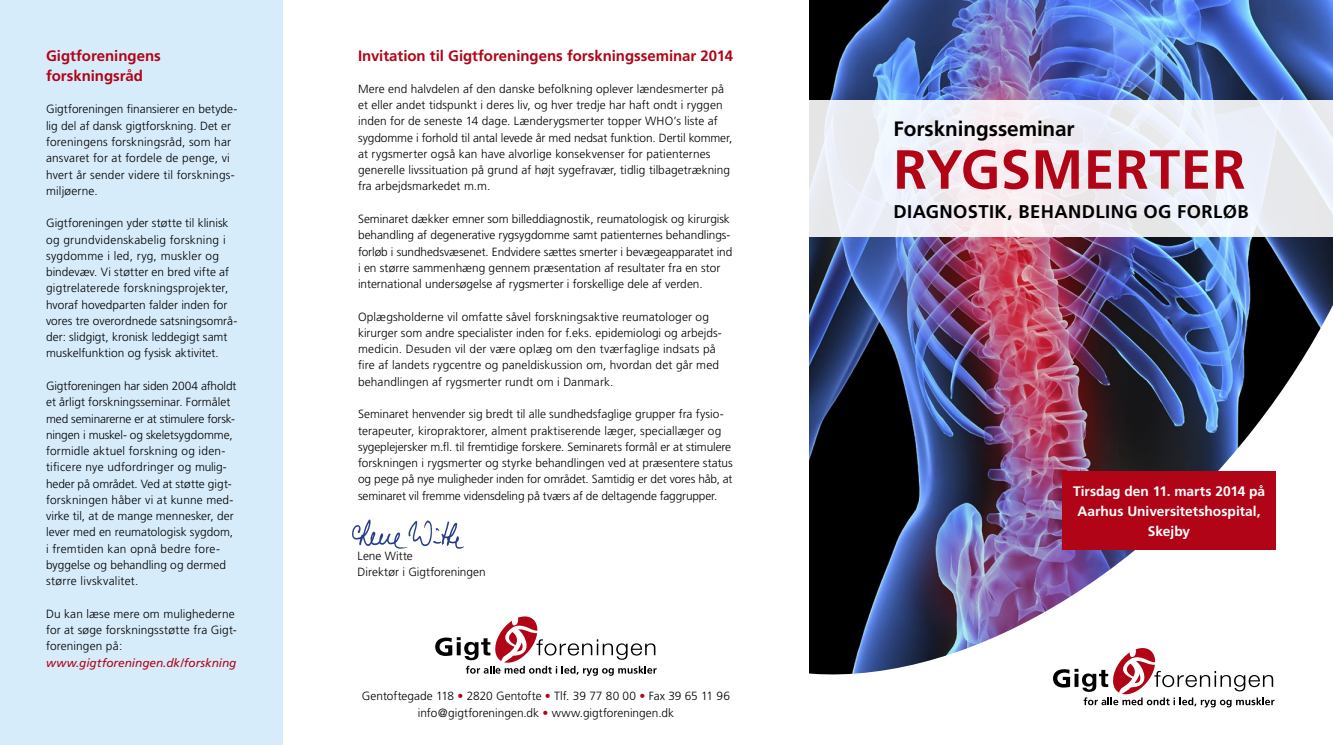
<style>
.page{position:relative;width:1333px;height:745px;background:#fff}
.page>*{position:absolute;margin:0;border:0;box-sizing:border-box;transform-origin:0 0}
.t1{font:700 55px "Frutiger";letter-spacing:.01em;color:#b10417}
.t2{font:700 20.75px "Frutiger";color:#000}
.t3{font:700 18.38px "Frutiger";letter-spacing:.025em;color:#000}
.t4{font:700 15px/20px "Frutiger";color:#b10417}
.t5{font:700 13.75px/20px "Frutiger";color:#fff;text-align:center}
.t6{font:300 11.88px/16.2px "Frutiger";letter-spacing:.005em;color:#000}
.t7{font:italic 11.88px "Frutiger";letter-spacing:-.005em;color:#b10417}
.s1{color:#b10417}
</style>
<div class="page">
<div style="left:0;top:0;width:283px;height:744px;background:#d7ecfa"></div>
<img style="left:809px;top:0;width:523px;height:702px">
<svg style="left:1052px;top:647px;width:222px;height:60px"></svg>
<img style="left:352px;top:519px;width:112px;height:30px">
<svg style="left:435px;top:616px;width:221px;height:59px"></svg>
<div style="left:808px;top:100px;width:524px;height:136px;background:linear-gradient(to right,#f0eef3,#eceef5)"></div>
<div style="left:1062px;top:471px;width:213px;height:79px;background:#b10417"></div>
<p class="t4" style="left:46px;top:46px;width:116px">Gigtforeningens forskningsråd</p>
<p class="t6" style="left:46px;top:101px;width:193px">Gigtforeningen finansierer en betyde&shy;lig del af dansk gigtforskning. Det er foreningens forskningsråd, som har ansvaret for at fordele de penge, vi hvert år sender videre til forsknings&shy;miljøerne.</p>
<p class="t6" style="left:46px;top:215px;width:193px">Gigtforeningen yder støtte til klinisk og grundvidenskabelig forskning i sygdomme i led, ryg, muskler og bindevæv. Vi støtter en bred vifte af gigtrelaterede forskningsprojekter, hvoraf hovedparten falder inden for vores tre overordnede satsningsområ&shy;der: slidgigt, kronisk leddegigt samt muskelfunktion og fysisk aktivitet.</p>
<p class="t6" style="left:46px;top:377px;width:192px">Gigtforeningen har siden 2004 afholdt et årligt forskningsseminar. Formålet med seminarerne er at stimulere forsk&shy;ningen i muskel- og skeletsygdomme, formidle aktuel forskning og iden&shy;tificere nye udfordringer og mulig&shy;heder på området. Ved at støtte gigt&shy;forskningen håber vi at kunne med&shy;virke til, at de mange mennesker, der lever med en reumatologisk sygdom, i fremtiden kan opnå bedre fore&shy;byggelse og behandling og dermed større livskvalitet.</p>
<p class="t6" style="left:46px;top:605px;width:192px">Du kan læse mere om mulighederne for at søge forskningsstøtte fra Gigt&shy;foreningen på:</p>
<p class="t7" style="left:46px;top:655px;width:192px">www.gigtforeningen.dk/forskning</p>
<p class="t4" style="left:358px;top:46px;width:376px">Invitation til Gigtforeningens forskningsseminar 2014</p>
<p class="t6" style="left:358px;top:81px;width:376px">Mere end halvdelen af den danske befolkning oplever lændesmerter på et eller andet tidspunkt i deres liv, og hver tredje har haft ondt i ryggen inden for de seneste 14 dage. Lænderygsmerter topper WHO’s liste af sygdomme i forhold til antal levede år med nedsat funktion. Dertil kommer, at rygsmerter også kan have alvorlige konsekvenser for patienternes generelle livssituation på grund af højt sygefravær, tidlig tilbagetrækning fra arbejdsmarkedet m.m.</p>
<p class="t6" style="left:358px;top:211px;width:376px">Seminaret dækker emner som billeddiagnostik, reumatologisk og kirurgisk behandling af degenerative rygsygdomme samt patienternes behandlings&shy;forløb i sundhedsvæsenet. Endvidere sættes smerter i bevægeapparatet ind i en større sammenhæng gennem præsentation af resultater fra en stor international undersøgelse af rygsmerter i forskellige dele af verden.</p>
<p class="t6" style="left:358px;top:308px;width:365px">Oplægsholderne vil omfatte såvel forskningsaktive reumatologer og kirurger som andre specialister inden for f.eks. epidemiologi og arbejds&shy;medicin. Desuden vil der være oplæg om den tværfaglige indsats på fire af landets rygcentre og paneldiskussion om, hvordan det går med behandlingen af rygsmerter rundt om i Danmark.</p>
<p class="t6" style="left:358px;top:405px;width:376px">Seminaret henvender sig bredt til alle sundhedsfaglige grupper fra fysio&shy;terapeuter, kiropraktorer, alment praktiserende læger, speciallæger og sygeplejersker m.fl. til fremtidige forskere. Seminarets formål er at stimulere forskningen i rygsmerter og styrke behandlingen ved at præsentere status og pege på nye muligheder inden for området. Samtidig er det vores håb, at seminaret vil fremme vidensdeling på tværs af de deltagende faggrupper.</p>
<p class="t6" style="left:357px;top:547px;width:130px">Lene Witte<br>Direktør i Gigtforeningen</p>
<p class="t6" style="left:362px;top:687px;width:369px;text-align:center">Gentoftegade 118 <span class="s1">•</span> 2820 Gentofte <span class="s1">•</span> Tlf. 39 77 80 00 <span class="s1">•</span> Fax 39 65 11 96 info@gigtforeningen.dk <span class="s1">•</span> www.gigtforeningen.dk</p>
<h2 class="t2" style="left:893px;top:116px;width:183px">Forskningsseminar</h2>
<h1 class="t1" style="left:893px;top:137px;width:341px">Rygsmerter</h1>
<h3 class="t3" style="left:893px;top:200px;width:357px">Diagnostik, behandling og forløb</h3>
<p class="t5" style="left:1072px;top:481px;width:194px">Tirsdag den 11. marts 2014 på<br>Aarhus Universitetshospital,<br>Skejby</p>
</div>
